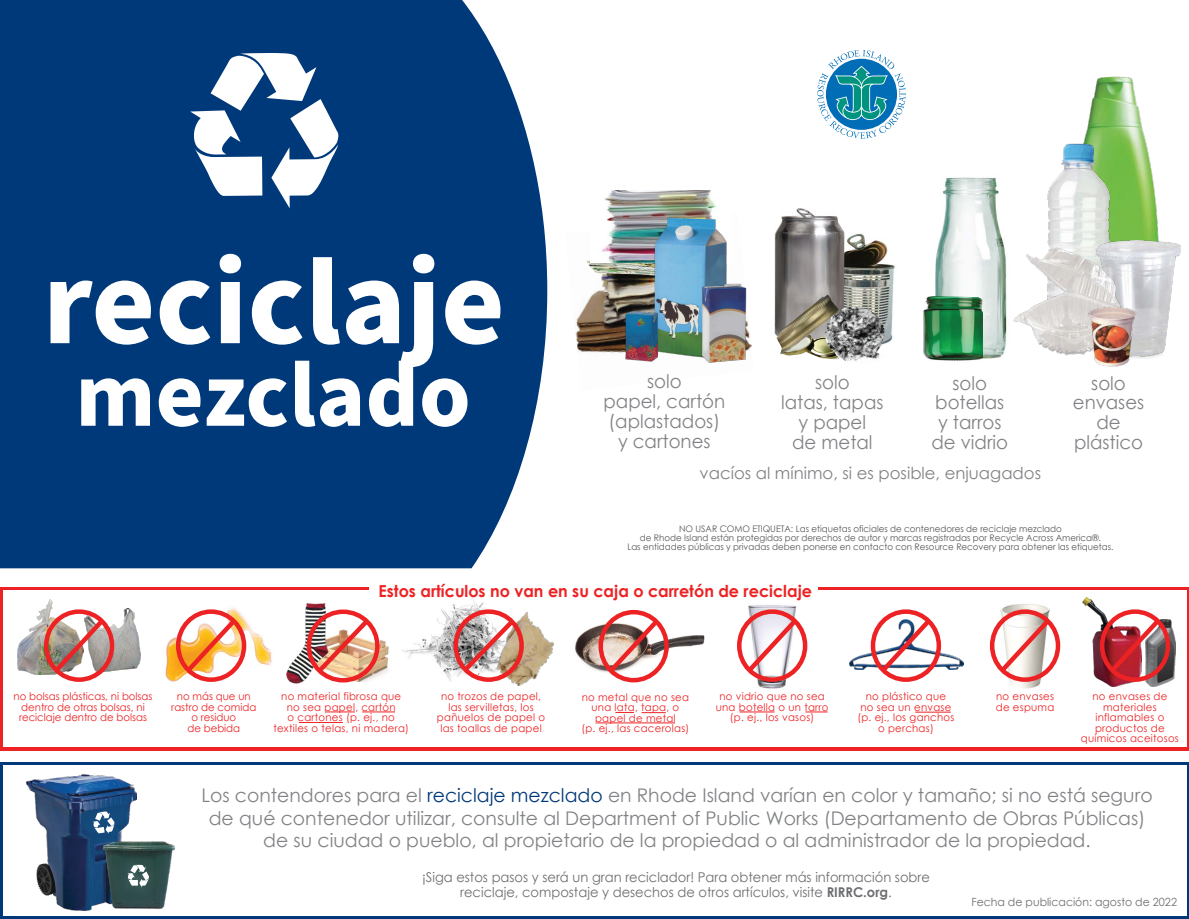
<style>
.page{position:relative;width:1189px;height:919px;background:#fff}
.page>*{position:absolute;margin:0;border:0;box-sizing:border-box;transform-origin:0 0}
.t1{font:700 123px "Source Sans Pro";color:#fff}
.t2{font:700 93px "Source Sans Pro";color:#fff}
.t3{font:18.75px/20px "Century Gothic";color:#808285;text-align:center}
.t4{font:700 16.5px "Century Gothic";color:#ed2224}
.t5{font:16.5px "Century Gothic";color:#808285}
.t6{font:13.5px/15px "Century Gothic";color:#6d6e71;text-align:center}
.t7{font:11.25px "Century Gothic";color:#6d6e71}
.t8{font:10.5px/10.5px "Century Gothic";letter-spacing:.025em;color:#ed2224;text-align:center}
.t9{font:10.5px/10.5px "Century Gothic";color:#ed2224;text-align:center}
.t10{font:9px/9px "Century Gothic";color:#565659;text-align:center}
.s1{color:#003979}
.s2{font-weight:700}
</style>
<div class="page">
<div style="left:0;top:0;width:547px;height:568px;background:#003979"></div>
<img style="left:1084px;top:76px;width:97px;height:180px">
<img style="left:1047px;top:140px;width:65px;height:90px">
<svg style="left:190px;top:53px;width:148px;height:155px"></svg>
<img style="left:575px;top:277px;width:177px;height:76px">
<img style="left:586px;top:260px;width:62px;height:17px">
<img style="left:590px;top:190px;width:126px;height:72px">
<img style="left:648px;top:213px;width:82px;height:144px">
<img style="left:699px;top:281px;width:51px;height:82px">
<img style="left:617px;top:306px;width:47px;height:56px">
<img style="left:850px;top:233px;width:45px;height:110px">
<img style="left:774px;top:208px;width:76px;height:127px">
<img style="left:783px;top:354px;width:41px;height:5px">
<img style="left:824px;top:306px;width:64px;height:55px">
<img style="left:776px;top:294px;width:64px;height:60px">
<img style="left:935px;top:177px;width:65px;height:182px">
<img style="left:923px;top:296px;width:59px;height:65px">
<img style="left:1157px;top:241px;width:22px;height:115px">
<img style="left:988px;top:230px;width:169px;height:129px">
<img style="left:1079px;top:301px;width:66px;height:66px">
<div style="left:0;top:587px;width:1188px;height:163px;background:#ed2224"></div>
<div style="left:4px;top:590px;width:1182px;height:157px;background:#fff"></div>
<div style="left:369px;top:582px;width:448px;height:17px;background:#fff"></div>
<hr style="left:597px;top:722px;width:78px;height:1px;background:#ed2224">
<svg style="left:641px;top:712px;width:24px;height:1px"></svg>
<hr style="left:739px;top:711px;width:35px;height:1px;background:#ed2224">
<svg style="left:805px;top:711px;width:22px;height:1px"></svg>
<hr style="left:915px;top:711px;width:35px;height:1px;background:#ed2224">
<img style="left:748px;top:605px;width:48px;height:84px">
<div style="left:737px;top:609px;width:70px;height:72px;border:4px solid #ed2224;border-radius:50%"></div>
<svg style="left:743px;top:614px;width:58px;height:62px"></svg>
<img style="left:1000px;top:604px;width:49px;height:84px">
<div style="left:989px;top:609px;width:71px;height:72px;border:4px solid #ed2224;border-radius:50%"></div>
<svg style="left:995px;top:614px;width:59px;height:62px"></svg>
<img style="left:575px;top:614px;width:130px;height:69px">
<div style="left:598px;top:609px;width:70px;height:73px;border:4px solid #ed2224;border-radius:50%"></div>
<svg style="left:604px;top:615px;width:58px;height:62px"></svg>
<svg style="left:0;top:762px;width:1188px;height:156px;fill:#003979"></svg>
<div style="left:4px;top:764px;width:1182px;height:151px;background:#fff"></div>
<img style="left:27px;top:774px;width:109px;height:136px">
<img style="left:102px;top:840px;width:74px;height:70px">
<svg style="left:127px;top:864px;width:22px;height:23px"></svg>
<img style="left:849px;top:624px;width:114px;height:45px">
<div style="left:870px;top:609px;width:71px;height:72px;border:4px solid #ed2224;border-radius:50%"></div>
<svg style="left:876px;top:614px;width:58px;height:62px"></svg>
<svg style="left:326px;top:711px;width:29px;height:1px"></svg>
<hr style="left:362px;top:711px;width:33px;height:1px;background:#ed2224">
<hr style="left:299px;top:722px;width:44px;height:1px;background:#ed2224">
<img style="left:512px;top:611px;width:42px;height:75px">
<svg style="left:0;top:568px;width:526px;height:115px"></svg>
<svg style="left:615px;top:712px;width:19px;height:1px"></svg>
<svg style="left:93px;top:811px;width:22px;height:22px"></svg>
<img style="left:1082px;top:598px;width:59px;height:88px">
<img style="left:1145px;top:619px;width:30px;height:67px">
<div style="left:1099px;top:609px;width:71px;height:72px;border:4px solid #ed2224;border-radius:50%"></div>
<svg style="left:1105px;top:614px;width:58px;height:62px"></svg>
<svg style="left:817px;top:50px;width:88px;height:89px"></svg>
<h1 class="t1" style="left:43px;top:218px;width:463px">reciclaje</h1>
<h2 class="t2" style="left:75px;top:331px;width:397px">mezclado</h2>
<h3 class="t3" style="left:603px;top:371px;width:123px">solo<br>papel, cartón (aplastados) y cartones</h3>
<h3 class="t3" style="left:781px;top:372px;width:104px">solo<br>latas, tapas y papel<br>de metal</h3>
<h3 class="t3" style="left:931px;top:372px;width:78px">solo botellas y tarros de vidrio</h3>
<h3 class="t5" style="left:699px;top:461px;width:343px">vacíos al mínimo, si es posible, enjuagados</h3>
<h3 class="t3" style="left:1072px;top:372px;width:73px">solo envases de plástico</h3>
<p class="t10" style="left:627px;top:524px;width:487px">NO USAR COMO ETIQUETA: Las etiquetas oficiales de contenedores de reciclaje mezclado<br>de Rhode Island están protegidas por derechos de autor y marcas registradas por Recycle Across America®.<br>Las entidades públicas y privadas deben ponerse en contacto con Resource Recovery para obtener las etiquetas.</p>
<h3 class="t4" style="left:378px;top:578px;width:435px">Estos artículos no van en su caja o carretón de reciclaje</h3>
<p class="t9" style="left:171px;top:690px;width:87px">no más que un rastro de comida o residuo<br>de bebida</p>
<p class="t8" style="left:715px;top:690px;width:114px">no vidrio que no sea una botella o un tarro (p. ej., los vasos)</p>
<p class="t9" style="left:14px;top:690px;width:140px">no bolsas plásticas, ni bolsas dentro de otras bolsas, ni reciclaje dentro de bolsas</p>
<p class="t8" style="left:437px;top:690px;width:110px">no trozos de papel, las servilletas, los pañuelos de papel o las toallas de papel</p>
<p class="t8" style="left:857px;top:690px;width:99px">no plástico que<br>no sea un envase (p. ej., los ganchos o perchas)</p>
<p class="t8" style="left:995px;top:690px;width:60px;text-align:left">no envases de espuma</p>
<p class="t8" style="left:273px;top:691px;width:137px">no material fibrosa que no sea papel, cartón<br>o cartones (p. ej., no textiles o telas, ni madera)</p>
<p class="t8" style="left:581px;top:691px;width:109px">no metal que no sea una lata, tapa, o papel de metal<br>(p. ej., las cacerolas)</p>
<p class="t8" style="left:1080px;top:690px;width:99px">no envases de materiales inflamables o productos de químicos aceitosos</p>
<p class="t3" style="left:201px;top:783px;width:952px;line-height:22.5px">Los contendores para el <span class="s1">reciclaje mezclado</span> en Rhode Island varían en color y tamaño; si no está seguro de qué contenedor utilizar, consulte al Department of Public Works (Departamento de Obras Públicas) de su ciudad o pueblo, al propietario de la propiedad o al administrador de la propiedad.</p>
<p class="t6" style="left:422px;top:869px;width:509px">¡Siga estos pasos y será un gran reciclador! Para obtener más información sobre reciclaje, compostaje y desechos de otros artículos, visite <span class="s2">RIRRC.org</span>.</p>
<p class="t7" style="left:971px;top:894px;width:207px">Fecha de publicación: agosto de 2022</p>
</div>
